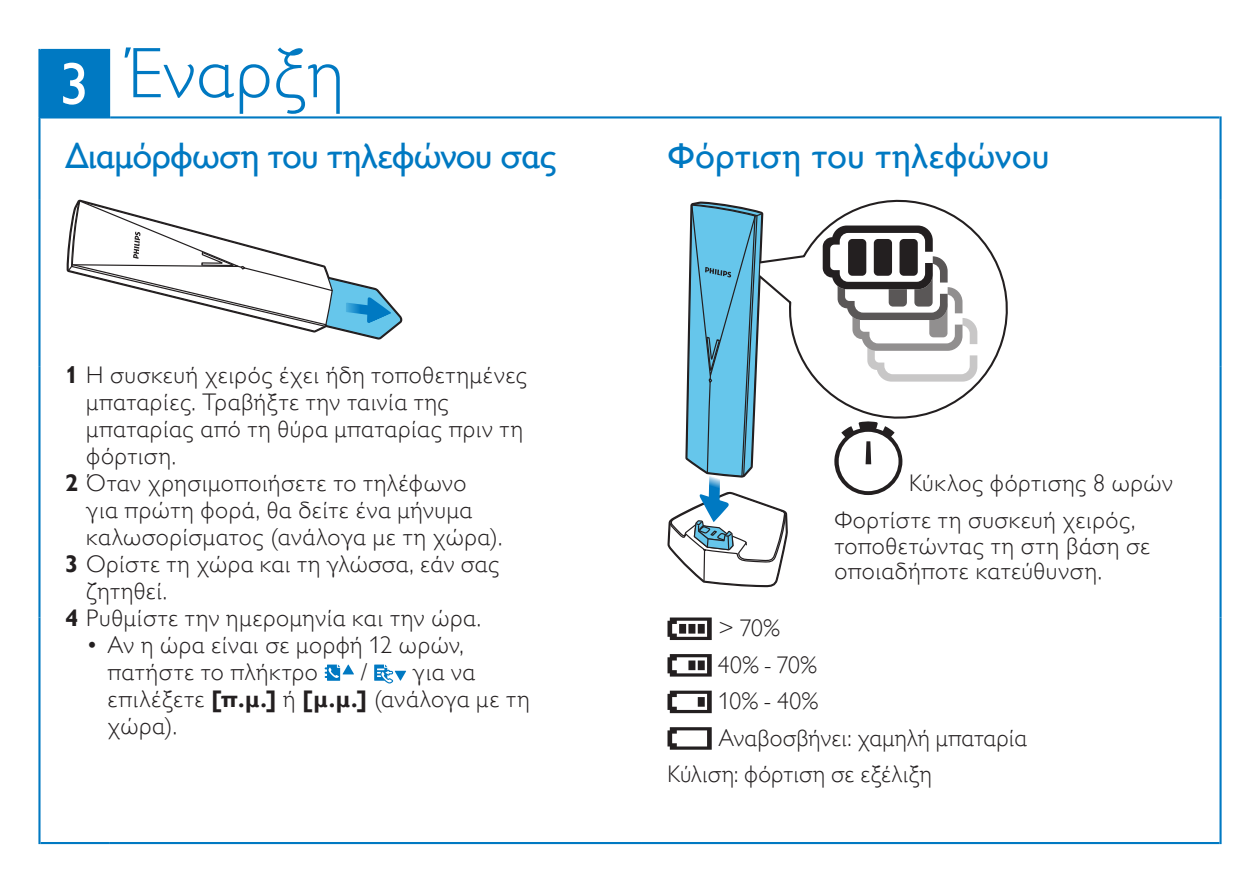
<style>
.page{position:relative;width:1259px;height:893px;background:#fff}
.page>*{position:absolute;margin:0;border:0;box-sizing:border-box;transform-origin:0 0}
.t1{font:72px "Gill Sans Alt One WGL Light";color:#0079c2}
.t2{font:36px "Gill Sans Alt One WGL";letter-spacing:-.01em;color:#0079c2}
.t3{font:24px/27px "Gill Sans Alt One WGL Light";letter-spacing:.02em;color:#231f20}
.s1{font-family:"Gill Sans Alt One WGL";font-weight:700}
</style>
<div class="page">
<div style="left:39px;top:50px;width:70px;height:67px;background:#0079c2"></div>
<hr style="left:41px;top:49px;width:67px;height:2px;background:#0079c2">
<hr style="left:38px;top:49px;width:3px;height:68px;background:#0079c2">
<hr style="left:108px;top:49px;width:2px;height:69px;background:#0079c2">
<hr style="left:41px;top:116px;width:67px;height:2px;background:#0079c2">
<hr style="left:38px;top:117px;width:3px;height:82px;background:#0079c2">
<hr style="left:110px;top:116px;width:532px;height:2px;background:#0079c2">
<hr style="left:642px;top:116px;width:577px;height:2px;background:#0079c2">
<hr style="left:1219px;top:116px;width:2px;height:83px;background:#0079c2">
<hr style="left:38px;top:199px;width:3px;height:168px;background:#0079c2">
<hr style="left:1219px;top:199px;width:2px;height:168px;background:#0079c2">
<hr style="left:1219px;top:367px;width:2px;height:250px;background:#0079c2">
<hr style="left:38px;top:367px;width:3px;height:250px;background:#0079c2">
<hr style="left:38px;top:617px;width:3px;height:227px;background:#0079c2">
<hr style="left:41px;top:842px;width:68px;height:2px;background:#0079c2">
<hr style="left:109px;top:842px;width:533px;height:2px;background:#0079c2">
<hr style="left:1219px;top:617px;width:2px;height:227px;background:#0079c2">
<hr style="left:642px;top:842px;width:577px;height:2px;background:#0079c2">
<svg style="left:67px;top:199px;width:336px;height:141px"></svg>
<svg style="left:789px;top:199px;width:219px;height:220px"></svg>
<svg style="left:667px;top:201px;width:122px;height:387px"></svg>
<svg style="left:325px;top:664px;width:29px;height:17px"></svg>
<svg style="left:374px;top:665px;width:32px;height:18px"></svg>
<svg style="left:667px;top:617px;width:45px;height:23px"></svg>
<svg style="left:667px;top:654px;width:45px;height:23px"></svg>
<svg style="left:667px;top:691px;width:45px;height:22px"></svg>
<svg style="left:667px;top:727px;width:45px;height:23px"></svg>
<svg style="left:834px;top:421px;width:68px;height:74px"></svg>
<h1 class="t1" style="left:59px;top:26px;width:286px"><sub>3</sub> Έναρξη</h1>
<h2 class="t2" style="left:65px;top:131px;width:493px">Διαμόρφωση του τηλεφώνου σας</h2>
<h2 class="t2" style="left:667px;top:131px;width:383px">Φόρτιση του τηλεφώνου</h2>
<p class="t3" style="left:65px;top:362px;width:464px"><span class="s1">1</span> Η συσκευή χειρός έχει ήδη τοποθετημένες</p>
<p class="t3" style="left:86px;top:389px;width:364px">μπαταρίες. Τραβήξτε την ταινία της</p>
<p class="t3" style="left:86px;top:416px;width:438px">μπαταρίας από τη θύρα μπαταρίας πριν τη</p>
<p class="t3" style="left:86px;top:443px;width:91px">φόρτιση.</p>
<p class="t3" style="left:65px;top:470px;width:403px"><span class="s1">2</span> Όταν χρησιμοποιήσετε το τηλέφωνο</p>
<p class="t3" style="left:86px;top:497px;width:388px">για πρώτη φορά, θα δείτε ένα μήνυμα</p>
<p class="t3" style="left:86px;top:524px;width:417px">καλωσορίσματος (ανάλογα με τη χώρα).</p>
<p class="t3" style="left:65px;top:551px;width:436px"><span class="s1">3</span> Ορίστε τη χώρα και τη γλώσσα, εάν σας</p>
<p class="t3" style="left:86px;top:578px;width:82px">ζητηθεί.</p>
<p class="t3" style="left:65px;top:605px;width:418px"><span class="s1">4</span> Ρυθμίστε την ημερομηνία και την ώρα.</p>
<p class="t3" style="left:108px;top:632px;width:358px;text-indent:-21px">• Αν η ώρα είναι σε μορφή 12 ωρών, πατήστε το πλήκτρο</p>
<p class="t3" style="left:361px;top:659px;width:8px">/</p>
<p class="t3" style="left:107px;top:659px;width:424px;text-indent:305px">για να επιλέξετε <span class="s1">[π.μ.]</span> ή <span class="s1">[μ.μ.]</span> (ανάλογα με τη χώρα).</p>
<p class="t3" style="left:834px;top:464px;width:340px;line-height:37.5px;text-indent:75px">Κύκλος φόρτισης 8 ωρών<br>Φορτίστε τη συσκευή χειρός,</p>
<p class="t3" style="left:834px;top:533px;width:317px;line-height:25.5px">τοποθετώντας τη στη βάση σε οποιαδήποτε κατεύθυνση.</p>
<p class="t3" style="left:718px;top:615px;width:63px">&gt; 70%</p>
<p class="t3" style="left:718px;top:651px;width:100px">40% - 70%</p>
<p class="t3" style="left:718px;top:688px;width:101px">10% - 40%</p>
<p class="t3" style="left:718px;top:724px;width:310px">Αναβοσβήνει: χαμηλή μπαταρία</p>
<p class="t3" style="left:667px;top:761px;width:266px">Κύλιση: φόρτιση σε εξέλιξη</p>
</div>
